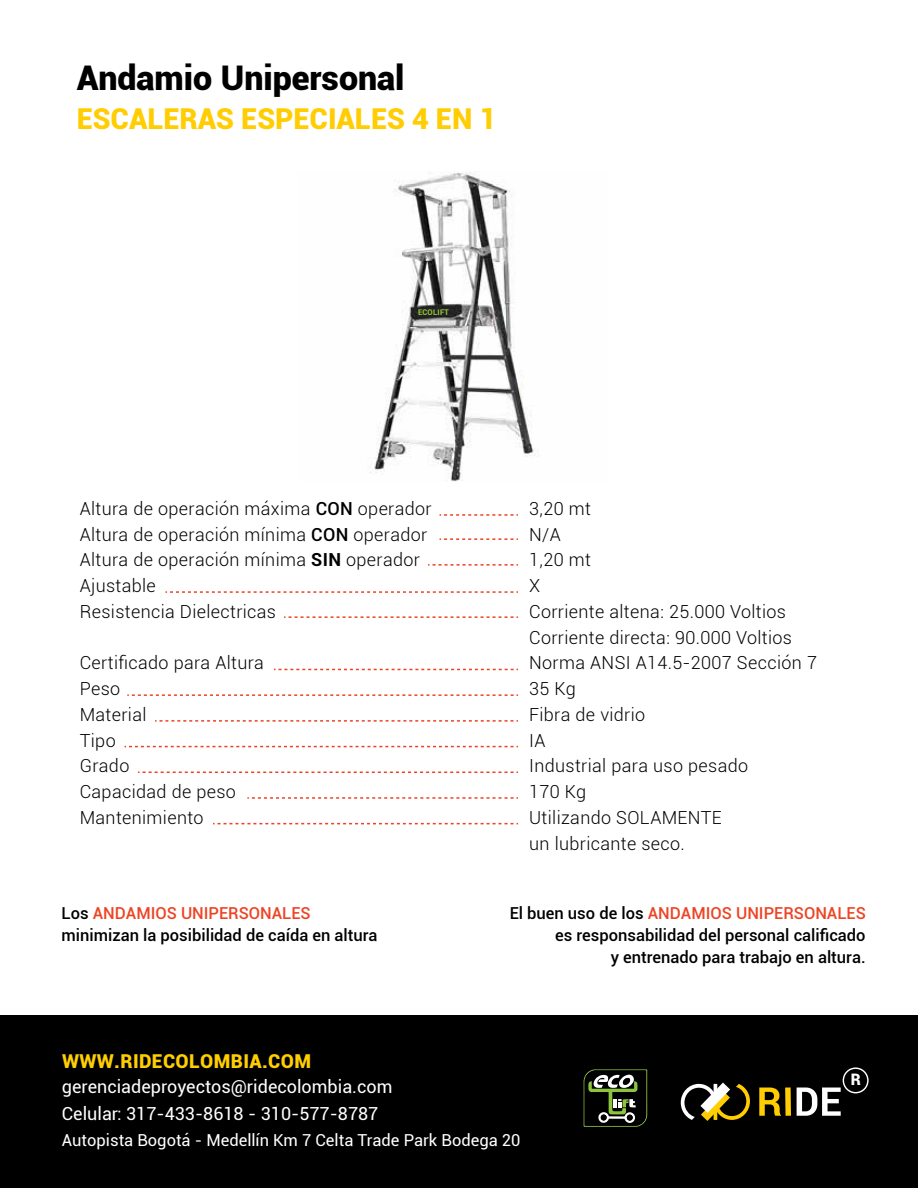
<style>
.page{position:relative;width:918px;height:1188px;background:#fff}
.page>*{position:absolute;margin:0;border:0;box-sizing:border-box;transform-origin:0 0}
.t1{font:900 34.05px "Roboto";color:#000}
.t2{font:900 28.8px "Roboto";color:#ffcd01}
.t3{font:900 19.2px "Roboto";letter-spacing:.02em;color:#ffce00}
.t4{font:300 18px/25.8px "Roboto";letter-spacing:.02em;color:#000}
.t5{font:18px/27px "Roboto";color:#fff}
.t6{font:500 16.5px/21.9px "Roboto";color:#000}
.t7{font:16.5px "Roboto";color:#fff}
.t8{font:900 15.9px "Roboto";color:#fff}
.t9{font:700 7.8px "Roboto";color:#98ca3c}
.s1{font-weight:500}
.s2{font-weight:700}
.s3{color:#ed4323}
</style>
<div class="page">
<div style="left:0;top:1016px;width:918px;height:172px;background:#000"></div>
<svg style="left:583px;top:1069px;width:65px;height:58px"></svg>
<svg style="left:681px;top:1083px;width:69px;height:38px"></svg>
<svg style="left:759px;top:1088px;width:22px;height:28px"></svg>
<div style="left:785px;top:1087px;width:6px;height:29px;background:#ffcd01"></div>
<svg style="left:797px;top:1067px;width:72px;height:49px"></svg>
<img style="left:369px;top:172px;width:169px;height:309px">
<svg style="left:440px;top:514px;width:78px;height:2px"></svg>
<svg style="left:440px;top:538px;width:78px;height:2px"></svg>
<svg style="left:428px;top:564px;width:90px;height:2px"></svg>
<svg style="left:166px;top:591px;width:352px;height:2px"></svg>
<svg style="left:284px;top:616px;width:234px;height:2px"></svg>
<svg style="left:274px;top:669px;width:244px;height:1px"></svg>
<svg style="left:127px;top:694px;width:391px;height:2px"></svg>
<svg style="left:155px;top:720px;width:363px;height:2px"></svg>
<svg style="left:125px;top:746px;width:393px;height:1px"></svg>
<svg style="left:138px;top:772px;width:380px;height:1px"></svg>
<svg style="left:247px;top:797px;width:271px;height:2px"></svg>
<svg style="left:213px;top:823px;width:305px;height:1px"></svg>
<h1 class="t1" style="left:77px;top:54px;width:329px">Andamio Unipersonal</h1>
<h2 class="t2" style="left:77px;top:98px;width:421px">ESCALERAS ESPECIALES 4 EN 1</h2>
<p class="t9" style="left:418px;top:307px;width:32px;rotate:-1deg">ECOLIFT</p>
<p class="t4" style="left:80px;top:495px;width:354px">Altura de operación máxima <span class="s1">CON</span> operador<br>Altura de operación mínima <span class="s1">CON</span> operador<br>Altura de operación mínima <span class="s2">SIN</span> operador<br>Ajustable<br>Resistencia Dielectricas</p>
<p class="t4" style="left:80px;top:650px;width:186px">Certificado para Altura<br>Peso<br>Material<br>Tipo<br>Grado<br>Capacidad de peso<br>Mantenimiento</p>
<p class="t4" style="left:529px;top:495px;width:289px">3,20 mt<br>N/A<br>1,20 mt<br>X<br>Corriente altena: 25.000 Voltios<br>Corriente directa: 90.000 Voltios<br>Norma ANSI A14.5-2007 Sección 7<br>35 Kg<br>Fibra de vidrio<br>IA<br>Industrial para uso pesado<br>170 Kg<br>Utilizando SOLAMENTE<br>un lubricante seco.</p>
<p class="t6" style="left:62px;top:902px;width:317px">Los <span class="s3">ANDAMIOS UNIPERSONALES </span>minimizan la posibilidad de caída en altura</p>
<p class="t6" style="left:510px;top:902px;width:358px;text-align:right">El buen uso de los <span class="s3">ANDAMIOS UNIPERSONALES </span>es responsabilidad del personal calificado<br>y entrenado para trabajo en altura.</p>
<p class="t3" style="left:62px;top:1047px;width:251px">WWW.RIDECOLOMBIA.COM</p>
<p class="t5" style="left:62px;top:1073px;width:332px">gerenciadeproyectos@ridecolombia.com<br>Celular: 317-433-8618 - 310-577-8787</p>
<p class="t7" style="left:62px;top:1129px;width:460px">Autopista Bogotá - Medellín Km 7 Celta Trade Park Bodega 20</p>
<p class="t8" style="left:851px;top:1068px;width:12px">R</p>
</div>
